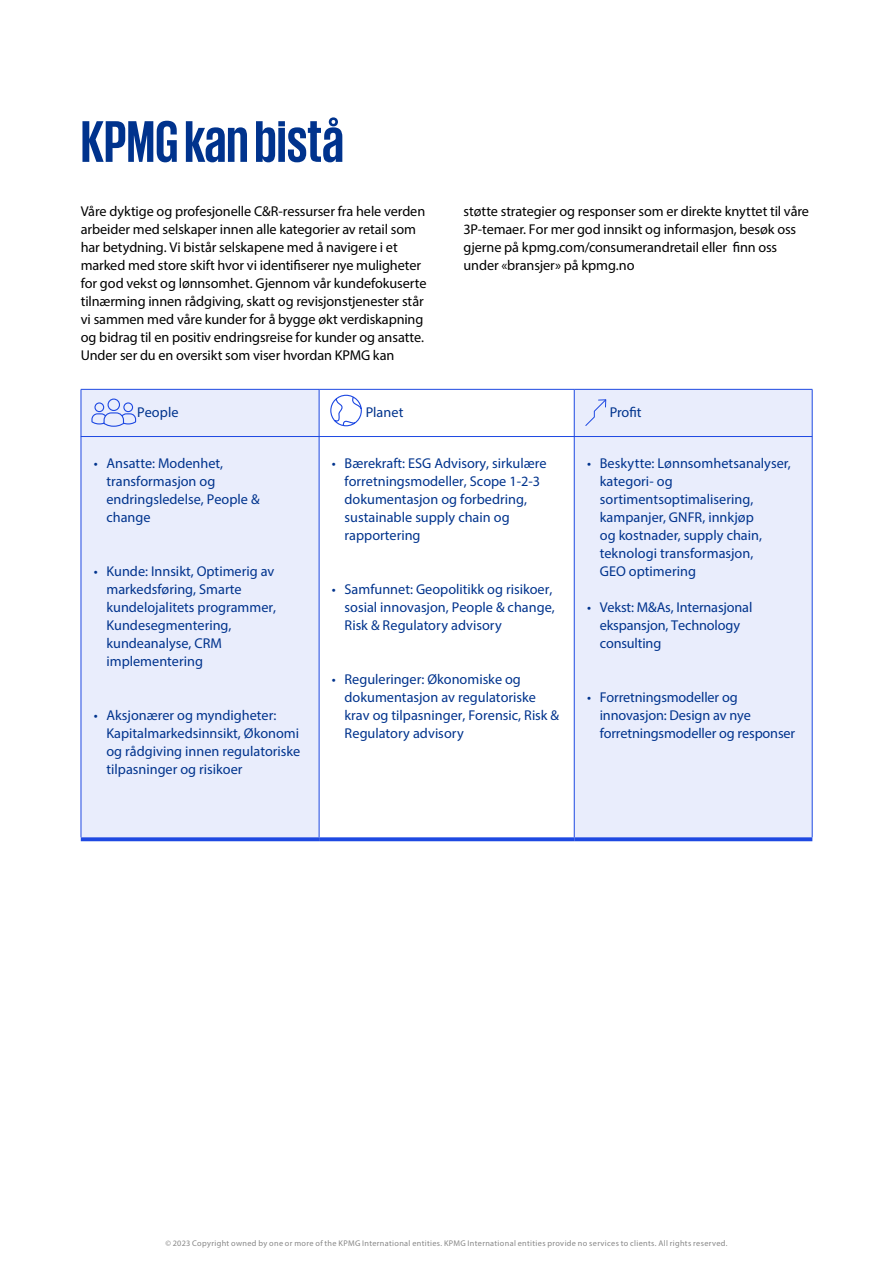
<style>
.page{position:relative;width:893px;height:1263px;background:#fff}
.page>*{position:absolute;margin:0;border:0;box-sizing:border-box;transform-origin:0 0}
.t1{font:700 60px "KPMG";color:#00338d}
.t2{font:14.25px/18px "Myriad Pro";color:#00338d}
.t3{font:14.25px/18px "Myriad Pro";letter-spacing:-.005em;color:#000}
.t4{font:8.25px "Myriad Pro";letter-spacing:.04em;color:#878787}
</style>
<div class="page">
<svg style="left:82px;top:390px;width:730px;height:447px;fill:#e9edfc"></svg>
<hr style="left:319px;top:390px;width:1px;height:447px;background:#1e49e2">
<hr style="left:574px;top:390px;width:1px;height:447px;background:#1e49e2">
<hr style="left:812px;top:390px;width:1px;height:447px;background:#1e49e2">
<hr style="left:81px;top:389px;width:238px;height:1px;background:#1e49e2">
<hr style="left:319px;top:389px;width:255px;height:1px;background:#1e49e2">
<hr style="left:574px;top:389px;width:238px;height:1px;background:#1e49e2">
<svg style="left:81px;top:837px;width:238px;height:4px"></svg>
<svg style="left:319px;top:837px;width:255px;height:4px"></svg>
<svg style="left:574px;top:837px;width:238px;height:4px"></svg>
<hr style="left:81px;top:390px;width:1px;height:447px;background:#1e49e2">
<svg style="left:585px;top:399px;width:22px;height:28px"></svg>
<svg style="left:91px;top:398px;width:46px;height:29px"></svg>
<svg style="left:330px;top:394px;width:33px;height:33px"></svg>
<hr style="left:81px;top:436px;width:731px;height:1px;background:#1e49e2">
<h1 class="t1" style="left:81px;top:111px;width:264px">KPMG kan bistå</h1>
<p class="t3" style="left:81px;top:202px;width:347px">Våre dyktige og profesjonelle C&amp;R-ressurser fra hele verden arbeider med selskaper innen alle kategorier av retail som har betydning. Vi bistår selskapene med å navigere i et marked med store skift hvor vi identifiserer nye muligheter for god vekst og lønnsomhet. Gjennom vår kundefokuserte tilnærming innen rådgiving, skatt og revisjonstjenester står vi sammen med våre kunder for å bygge økt verdiskapning og bidrag til en positiv endringsreise for kunder og ansatte.<br>Under ser du en oversikt som viser hvordan KPMG kan</p>
<p class="t3" style="left:463px;top:202px;width:347px">støtte strategier og responser som er direkte knyttet til våre 3P-temaer. For mer god innsikt og informasjon, besøk oss gjerne på kpmg.com/consumerandretail eller finn oss under «bransjer» på kpmg.no</p>
<p class="t2" style="left:137px;top:403px;width:43px">People</p>
<p class="t2" style="left:106px;top:454px;width:155px;text-indent:-13px">• Ansatte: Modenhet, transformasjon og endringsledelse, People &amp; change</p>
<p class="t2" style="left:106px;top:562px;width:171px;text-indent:-13px">• Kunde: Innsikt, Optimerig av markedsføring, Smarte kundelojalitets programmer,<br>Kundesegmentering, kundeanalyse, CRM implementering</p>
<p class="t2" style="left:106px;top:706px;width:195px;text-indent:-13px">• Aksjonærer og myndigheter:<br>Kapitalmarkedsinnsikt, Økonomi og rådgiving innen regulatoriske tilpasninger og risikoer</p>
<p class="t2" style="left:366px;top:403px;width:39px">Planet</p>
<p class="t2" style="left:345px;top:454px;width:203px;text-indent:-13px">• Bærekraft: ESG Advisory, sirkulære forretningsmodeller, Scope 1-2-3 dokumentasjon og forbedring, sustainable supply chain og rapportering</p>
<p class="t2" style="left:345px;top:580px;width:212px;text-indent:-13px">• Samfunnet: Geopolitikk og risikoer, sosial innovasjon, People &amp; change,<br>Risk &amp; Regulatory advisory</p>
<p class="t2" style="left:345px;top:670px;width:216px;text-indent:-13px">• Reguleringer: Økonomiske og dokumentasjon av regulatoriske krav og tilpasninger, Forensic, Risk &amp;<br>Regulatory advisory</p>
<p class="t2" style="left:610px;top:403px;width:33px">Profit</p>
<p class="t2" style="left:600px;top:454px;width:193px;text-indent:-13px">• Beskytte: Lønnsomhetsanalyser, kategori- og sortimentsoptimalisering, kampanjer, GNFR, innkjøp<br>og kostnader, supply chain, teknologi transformasjon,<br>GEO optimering</p>
<p class="t2" style="left:600px;top:598px;width:154px;text-indent:-13px">• Vekst: M&amp;As, Internasjonal ekspansjon, Technology consulting</p>
<p class="t2" style="left:600px;top:688px;width:197px;text-indent:-13px">• Forretningsmodeller og innovasjon: Design av nye forretningsmodeller og responser</p>
<p class="t4" style="left:165px;top:1238px;width:564px">© 2023 Copyright owned by one or more of the KPMG International entities. KPMG International entities provide no services to clients. All rights reserved.</p>
</div>
